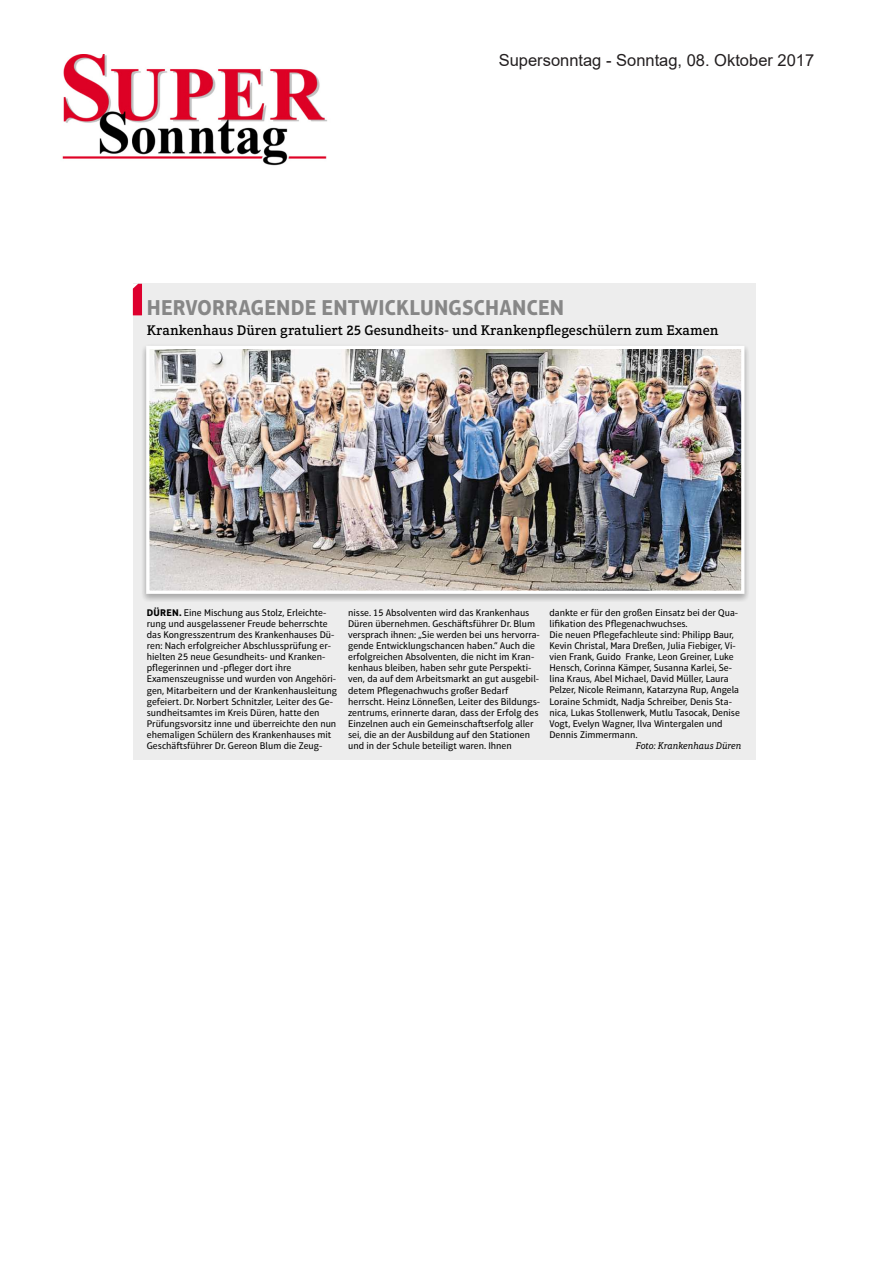
<style>
.page{position:relative;width:893px;height:1263px;background:#fff}
.page>*{position:absolute;margin:0;border:0;box-sizing:border-box;transform-origin:0 0}
.t1{font:700 21.9px "Aptifer Sans LT Pro";letter-spacing:.01em;color:#878787;scale:.96 1}
.t2{font:16.5px "Arial";color:#231f20}
.t3{font:500 14.25px "Aptifer Slab LT Pro";color:#000}
.t4{font:9.9px/11.1px "Aptifer Sans LT Pro";color:#000}
.t5{font:italic 9.9px "Aptifer Slab LT Pro";letter-spacing:-.005em;color:#000}
.s1{font-weight:700}
</style>
<div class="page">
<img style="left:62px;top:54px;width:265px;height:112px">
<div style="left:133px;top:339px;width:622px;height:421px;background:#ededed"></div>
<div style="left:133px;top:284px;width:622px;height:33px;background:#ededed"></div>
<svg style="left:133px;top:284px;width:9px;height:31px"></svg>
<div style="left:133px;top:317px;width:622px;height:33px;background:#ededed"></div>
<div style="left:140px;top:343px;width:610px;height:260px;background:#000;opacity:.3"></div>
<img style="left:150px;top:350px;width:590px;height:240px">
<div style="left:146px;top:346px;width:598px;height:248px;border:3px solid #fff"></div>
<p class="t2" style="left:499px;top:49px;width:317px">Supersonntag - Sonntag, 08. Oktober 2017</p>
<p class="t1" style="left:147px;top:295px;width:436px">HERVORRAGENDE ENTWICKLUNGSCHANCEN</p>
<p class="t3" style="left:147px;top:322px;width:573px">Krankenhaus Düren gratuliert 25 Gesundheits- und Krankenpflegeschülern zum Examen</p>
<p class="t4" style="left:147px;top:607px;width:192px"><span class="s1">DÜREN.</span> Eine Mischung aus Stolz, Erleichte&shy;rung und ausgelassener Freude beherrschte das Kongresszentrum des Krankenhauses Dü&shy;ren: Nach erfolgreicher Abschlussprüfung er&shy;hielten 25 neue Gesundheits- und Kranken&shy;pflegerinnen und -pfleger dort ihre Examenszeugnisse und wurden von Angehöri&shy;gen, Mitarbeitern und der Krankenhausleitung gefeiert. Dr. Norbert Schnitzler, Leiter des Ge&shy;sundheitsamtes im Kreis Düren, hatte den Prüfungsvorsitz inne und überreichte den nun ehemaligen Schülern des Krankenhauses mit Geschäftsführer Dr. Gereon Blum die Zeug-</p>
<p class="t4" style="left:348px;top:607px;width:194px">nisse. 15 Absolventen wird das Krankenhaus Düren übernehmen. Geschäftsführer Dr. Blum versprach ihnen: „Sie werden bei uns hervorra&shy;gende Entwicklungschancen haben.“ Auch die erfolgreichen Absolventen, die nicht im Kran&shy;kenhaus bleiben, haben sehr gute Perspekti&shy;ven, da auf dem Arbeitsmarkt an gut ausgebil&shy;detem Pflegenachwuchs großer Bedarf herrscht. Heinz Lönneßen, Leiter des Bildungs&shy;zentrums, erinnerte daran, dass der Erfolg des Einzelnen auch ein Gemeinschaftserfolg aller sei, die an der Ausbildung auf den Stationen und in der Schule beteiligt waren. Ihnen</p>
<p class="t4" style="left:549px;top:607px;width:190px">dankte er für den großen Einsatz bei der Qua-</p>
<p class="t4" style="left:549px;top:618px;width:140px">lifikation des Pflegenachwuchses.</p>
<p class="t4" style="left:549px;top:629px;width:186px">Die neuen Pflegefachleute sind: Philipp Baur,</p>
<p class="t4" style="left:549px;top:640px;width:188px">Kevin Christal, Mara Dreßen, Julia Fiebiger, Vi-</p>
<p class="t4" style="left:549px;top:651px;width:186px">vien Frank, Guido Franke, Leon Greiner, Luke</p>
<p class="t4" style="left:549px;top:662px;width:184px">Hensch, Corinna Kämper, Susanna Karlei, Se-</p>
<p class="t4" style="left:549px;top:673px;width:181px">lina Kraus, Abel Michael, David Müller, Laura</p>
<p class="t4" style="left:549px;top:684px;width:191px">Pelzer, Nicole Reimann, Katarzyna Rup, Angela</p>
<p class="t4" style="left:549px;top:696px;width:184px">Loraine Schmidt, Nadja Schreiber, Denis Sta-</p>
<p class="t4" style="left:549px;top:707px;width:192px">nica, Lukas Stollenwerk, Mutlu Tasocak, Denise</p>
<p class="t4" style="left:549px;top:718px;width:175px">Vogt, Evelyn Wagner, Ilva Wintergalen und</p>
<p class="t4" style="left:549px;top:729px;width:90px">Dennis Zimmermann.</p>
<p class="t5" style="left:636px;top:740px;width:107px">Foto: Krankenhaus Düren</p>
</div>
